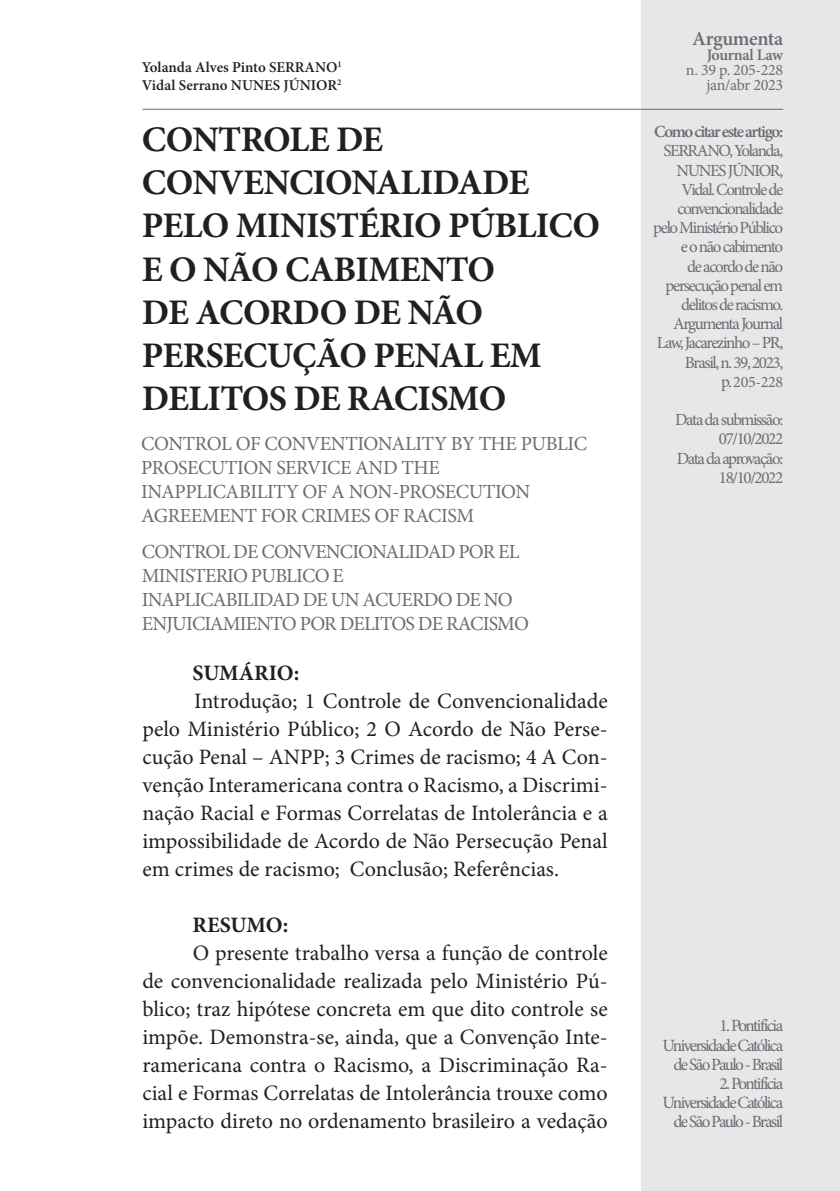
<style>
.page{position:relative;width:840px;height:1191px;background:#fff}
.page>*{position:absolute;margin:0;border:0;box-sizing:border-box;transform-origin:0 0}
.Título_Artigo{font:700 36px/43.2px "Minion Pro";letter-spacing:-.02em;color:#231f20}
.Texto_Artigo{font:22px/28px "Minion Pro";color:#231f20;text-align:justify}
.Texto_Artigo-2{font:700 22px "Minion Pro";letter-spacing:-.005em;color:#231f20}
.Titulo_English{font:20px/24px "Minion Pro";letter-spacing:-.02em;color:#6c6d70}
.Titulo_Espanhol{font:20px/24px "Minion Pro";letter-spacing:-.04em;color:#6c6d70}
.t1{font:600 20px "Minion Pro";letter-spacing:-.02em;color:#6c6d70}
.Autor_descricao{font:17.2px/19.2px "Minion Pro";letter-spacing:-.09em;color:#6c6d70;text-align:right}
.Como_citar_artigo{font:17px/19.2px "Minion Pro";letter-spacing:-.08em;color:#6c6d70;text-align:right}
.Como_citar_artigo-2{font:600 17px "Minion Pro";letter-spacing:-.08em;color:#6c6d70}
.Como_citar_artigo-3{font:16px "Minion Pro";letter-spacing:-.02em;color:#6c6d70}
.t2{font:600 16px "Minion Pro";letter-spacing:-.02em;color:#6c6d70}
.Autor{font:600 15px "Minion Pro";color:#231f20}
.s1{font-size:17px}
</style>
<div class="page">
<div style="left:641px;top:0;width:198px;height:1191px;background:#e6e7e9"></div>
<hr style="left:142px;top:109px;width:640px;height:1px;background:#6c6d70">
<p class="Autor" style="left:142px;top:57px;width:201px">Yolanda Alves Pinto SERRANO<sup>1</sup></p>
<p class="Autor" style="left:142px;top:75px;width:201px">Vidal Serrano NUNES JÚNIOR<sup>2</sup></p>
<p class="Título_Artigo" style="left:142px;top:117px;width:459px">CONTROLE DE<br>CONVENCIONALIDADE<br>PELO MINISTÉRIO PÚBLICO<br>E O NÃO CABIMENTO<br>DE ACORDO DE NÃO<br>PERSECUÇÃO PENAL EM<br>DELITOS DE RACISMO</p>
<p class="Titulo_English" style="left:141px;top:431px;width:447px">CONTROL OF CONVENTIONALITY BY THE PUBLIC<br>PROSECUTION SERVICE AND THE</p>
<p class="Titulo_English" style="left:141px;top:479px;width:390px">INAPPLICABILITY OF A NON-PROSECUTION<br>AGREEMENT FOR CRIMES OF RACISM</p>
<p class="Titulo_Espanhol" style="left:142px;top:540px;width:379px">CONTROL DE CONVENCIONALIDAD POR EL<br>MINISTERIO PUBLICO E</p>
<p class="Titulo_Espanhol" style="left:142px;top:588px;width:388px">INAPLICABILIDAD DE UN ACUERDO DE NO<br>ENJUICIAMIENTO POR DELITOS DE RACISMO</p>
<p class="Texto_Artigo-2" style="left:192px;top:657px;width:108px">SUMÁRIO:</p>
<p class="Texto_Artigo" style="left:142px;top:686px;width:466px;text-indent:52px">Introdução; 1 Controle de Convencionalidade pelo Ministério Público; 2 O Acordo de Não Perse&shy;cução Penal – ANPP; 3 Crimes de racismo; 4 A Con&shy;venção Interamericana contra o Racismo, a Discrimi&shy;nação Racial e Formas Correlatas de Intolerância e a impossibilidade de Acordo de Não Persecução Penal em crimes de racismo; Conclusão; Referências.</p>
<p class="Texto_Artigo-2" style="left:192px;top:909px;width:97px">RESUMO:</p>
<p class="Texto_Artigo" style="left:142px;top:938px;width:466px;text-indent:50px">O presente trabalho versa a função de controle de convencionalidade realizada pelo Ministério Pú&shy;blico; traz hipótese concreta em que dito controle se impõe. Demonstra-se, ainda, que a Convenção Inte&shy;ramericana contra o Racismo, a Discriminação Ra&shy;cial e Formas Correlatas de Intolerância trouxe como impacto direto no ordenamento brasileiro a vedação</p>
<p class="t1" style="left:691px;top:25px;width:92px">Argumenta</p>
<p class="t2" style="left:706px;top:44px;width:78px">Journal Law</p>
<p class="Como_citar_artigo-3" style="left:685px;top:59px;width:99px">n. 39 p. 205-228</p>
<p class="Como_citar_artigo-3" style="left:706px;top:75px;width:78px">jan/abr 2023</p>
<p class="Como_citar_artigo-2" style="left:653px;top:120px;width:130px">Como citar este artigo:</p>
<p class="Como_citar_artigo" style="left:652px;top:141px;width:131px">SERRANO, Yolanda,<br>NUNES JÚNIOR,<br>Vidal. Controle de convencionalidade pelo Ministério Público e o não cabimento<br>de acordo de não persecução penal em delitos de racismo.<br>Argumenta Journal<br>Law, Jacarezinho – PR,<br>Brasil, n. 39, 2023,</p>
<p class="Como_citar_artigo-3" style="left:720px;top:371px;width:63px"><span class="s1">p.</span> 205-228</p>
<p class="Como_citar_artigo" style="left:674px;top:410px;width:110px">Data da submissão:</p>
<p class="Como_citar_artigo" style="left:718px;top:429px;width:66px">07/10/2022</p>
<p class="Como_citar_artigo" style="left:676px;top:449px;width:108px">Data da aprovação:</p>
<p class="Como_citar_artigo" style="left:718px;top:468px;width:66px">18/10/2022</p>
<p class="Autor_descricao" style="left:662px;top:1016px;width:122px">1.Pontifícia<br>Universidade Católica de São Paulo - Brasil</p>
<p class="Autor_descricao" style="left:662px;top:1074px;width:122px">2.Pontifícia<br>Universidade Católica de São Paulo - Brasil</p>
</div>
